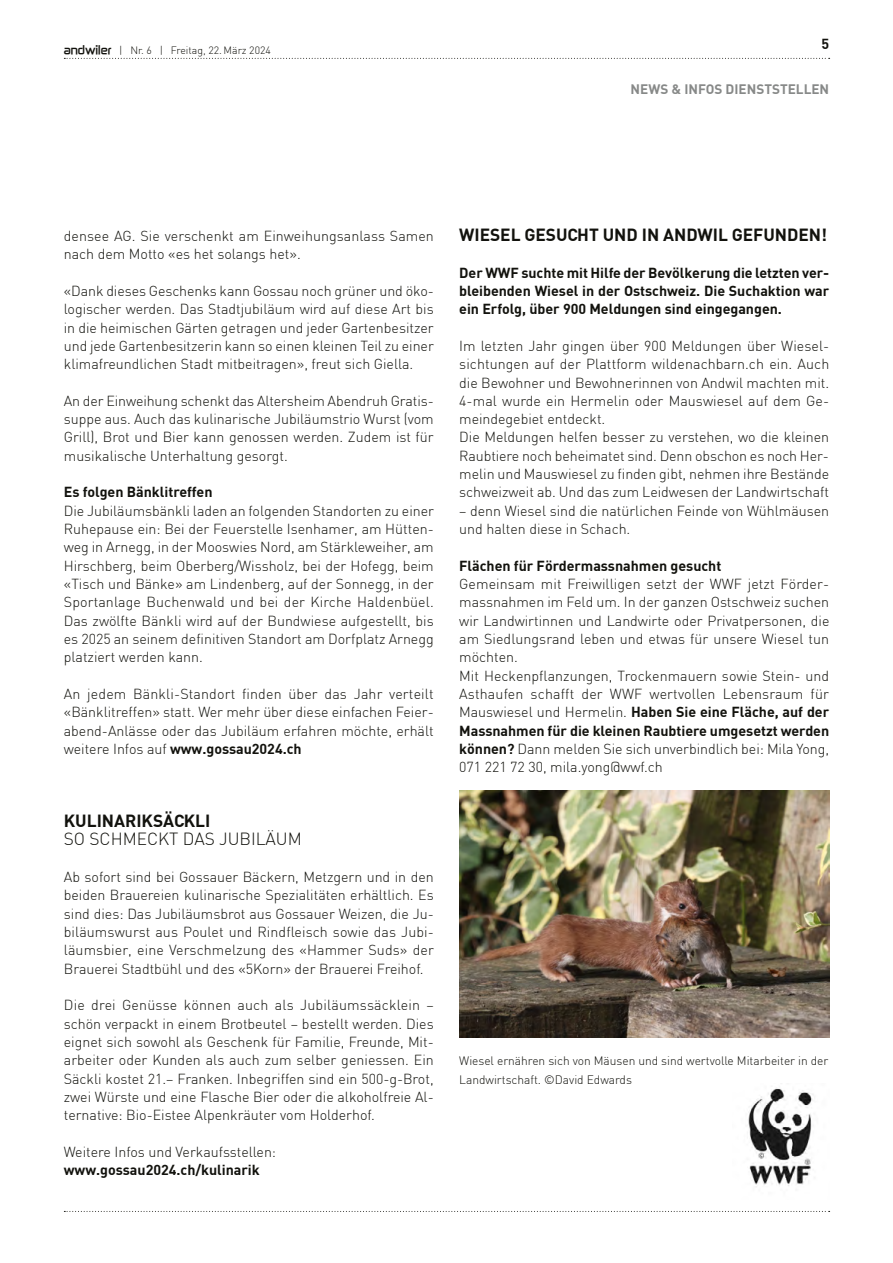
<style>
.page{position:relative;width:893px;height:1263px;background:#fff}
.page>*{position:absolute;margin:0;border:0;box-sizing:border-box;transform-origin:0 0}
.t1{font:700 17.25px "DIN";color:#12120d}
.t2{font:300 17.25px "DIN";color:#12120d}
.t3{font:300 14.25px/18.3px "DIN";color:#12120d;text-align:justify}
.t4{font:700 14.25px/18.3px "DIN";color:#12120d;text-align:justify}
.t5{font:700 13.5px "DIN";color:#878988}
.t6{font:300 12px/18.3px "DIN";color:#12120d}
.t7{font:300 10.5px "DIN";color:#12120d}
.s1{font-family:"Zekton";font-weight:700}
.s2{font-weight:700}
</style>
<div class="page">
<svg style="left:64px;top:58px;width:766px;height:1px"></svg>
<svg style="left:64px;top:1211px;width:766px;height:1px"></svg>
<img style="left:459px;top:790px;width:370px;height:247px">
<img style="left:748px;top:1088px;width:66px;height:99px">
<p class="t7" style="left:64px;top:44px;width:209px"><span class="s1">andwiler</span> | Nr. 6 | Freitag, 22. März 2024</p>
<p class="t4" style="left:821px;top:34px;width:9px">5</p>
<p class="t5" style="left:631px;top:81px;width:200px">NEWS &amp; INFOS DIENSTSTELLEN</p>
<p class="t3" style="left:64px;top:227px;width:372px">densee AG. Sie verschenkt am Einweihungsanlass Samen nach dem Motto «es het solangs het».</p>
<p class="t3" style="left:64px;top:282px;width:372px">«Dank dieses Geschenks kann Gossau noch grüner und öko&shy;logischer werden. Das Stadtjubiläum wird auf diese Art bis in die heimischen Gärten getragen und jeder Gartenbesitzer und jede Gartenbesitzerin kann so einen kleinen Teil zu einer klimafreundlichen Stadt mitbeitragen», freut sich Giella.</p>
<p class="t3" style="left:64px;top:391px;width:371px">An der Einweihung schenkt das Altersheim Abendruh Gratis&shy;suppe aus. Auch das kulinarische Jubiläumstrio Wurst (vom Grill), Brot und Bier kann genossen werden. Zudem ist für musikalische Unterhaltung gesorgt.</p>
<p class="t4" style="left:64px;top:482px;width:150px">Es folgen Bänklitreffen</p>
<p class="t3" style="left:64px;top:501px;width:372px">Die Jubiläumsbänkli laden an folgenden Standorten zu einer Ruhepause ein: Bei der Feuerstelle Isenhamer, am Hütten&shy;weg in Arnegg, in der Mooswies Nord, am Stärkleweiher, am Hirschberg, beim Oberberg/Wissholz, bei der Hofegg, beim «Tisch und Bänke» am Lindenberg, auf der Sonnegg, in der Sportanlage Buchenwald und bei der Kirche Haldenbüel.<br>Das zwölfte Bänkli wird auf der Bundwiese aufgestellt, bis es 2025 an seinem definitiven Standort am Dorfplatz Arnegg platziert werden kann.</p>
<p class="t3" style="left:64px;top:684px;width:371px">An jedem Bänkli-Standort finden über das Jahr verteilt «Bänklitreffen» statt. Wer mehr über diese einfachen Feier&shy;abend-Anlässe oder das Jubiläum erfahren möchte, erhält weitere Infos auf <span class="s2">www.gossau2024.ch</span></p>
<p class="t1" style="left:64px;top:810px;width:148px">KULINARIKSÄCKLI</p>
<p class="t2" style="left:64px;top:829px;width:240px">SO SCHMECKT DAS JUBILÄUM</p>
<p class="t3" style="left:64px;top:868px;width:371px">Ab sofort sind bei Gossauer Bäckern, Metzgern und in den beiden Brauereien kulinarische Spezialitäten erhältlich. Es sind dies: Das Jubiläumsbrot aus Gossauer Weizen, die Ju&shy;biläumswurst aus Poulet und Rindfleisch sowie das Jubi&shy;läumsbier, eine Verschmelzung des «Hammer Suds» der Brauerei Stadtbühl und des «5Korn» der Brauerei Freihof.</p>
<p class="t3" style="left:64px;top:996px;width:371px">Die drei Genüsse können auch als Jubiläumssäcklein – schön verpackt in einem Brotbeutel – bestellt werden. Dies eignet sich sowohl als Geschenk für Familie, Freunde, Mit&shy;arbeiter oder Kunden als auch zum selber geniessen. Ein Säckli kostet 21.– Franken. Inbegriffen sind ein 500-g-Brot, zwei Würste und eine Flasche Bier oder die alkoholfreie Al&shy;ternative: Bio-Eistee Alpenkräuter vom Holderhof.</p>
<p class="t3" style="left:64px;top:1142px;width:214px">Weitere Infos und Verkaufsstellen:</p>
<p class="t4" style="left:64px;top:1160px;width:197px">www.gossau2024.ch/kulinarik</p>
<p class="t1" style="left:459px;top:223px;width:369px">WIESEL GESUCHT UND IN ANDWIL GEFUNDEN!</p>
<p class="t4" style="left:459px;top:263px;width:372px">Der WWF suchte mit Hilfe der Bevölkerung die letzten ver&shy;bleibenden Wiesel in der Ostschweiz. Die Suchaktion war ein Erfolg, über 900 Meldungen sind eingegangen.</p>
<p class="t3" style="left:459px;top:336px;width:372px;text-align:left">Im letzten Jahr gingen über 900 Meldungen über Wiesel&shy;sichtungen auf der Plattform wildenachbarn.ch ein. Auch die Bewohner und Bewohnerinnen von Andwil machten mit.<br>4-mal wurde ein Hermelin oder Mauswiesel auf dem Ge&shy;meindegebiet entdeckt.<br>Die Meldungen helfen besser zu verstehen, wo die kleinen Raubtiere noch beheimatet sind. Denn obschon es noch Her&shy;melin und Mauswiesel zu finden gibt, nehmen ihre Bestände schweizweit ab. Und das zum Leidwesen der Landwirtschaft</p>
<p class="t3" style="left:459px;top:501px;width:371px">– denn Wiesel sind die natürlichen Feinde von Wühlmäusen und halten diese in Schach.</p>
<p class="t4" style="left:459px;top:556px;width:264px">Flächen für Fördermassnahmen gesucht</p>
<p class="t3" style="left:459px;top:575px;width:372px;text-align:left">Gemeinsam mit Freiwilligen setzt der WWF jetzt Förder&shy;massnahmen im Feld um. In der ganzen Ostschweiz suchen wir Landwirtinnen und Landwirte oder Privatpersonen, die am Siedlungsrand leben und etwas für unsere Wiesel tun möchten.<br>Mit Heckenpflanzungen, Trockenmauern sowie Stein- und Asthaufen schafft der WWF wertvollen Lebensraum für Mauswiesel und Hermelin. <span class="s2">Haben Sie eine Fläche, auf der Massnahmen für die kleinen Raubtiere umgesetzt werden können?</span> Dann melden Sie sich unverbindlich bei: Mila Yong, 071 221 72 30, mila.yong@wwf.ch</p>
<p class="t6" style="left:459px;top:1052px;width:371px">Wiesel ernähren sich von Mäusen und sind wertvolle Mitarbeiter in der<br>Landwirtschaft. ©David Edwards</p>
</div>
